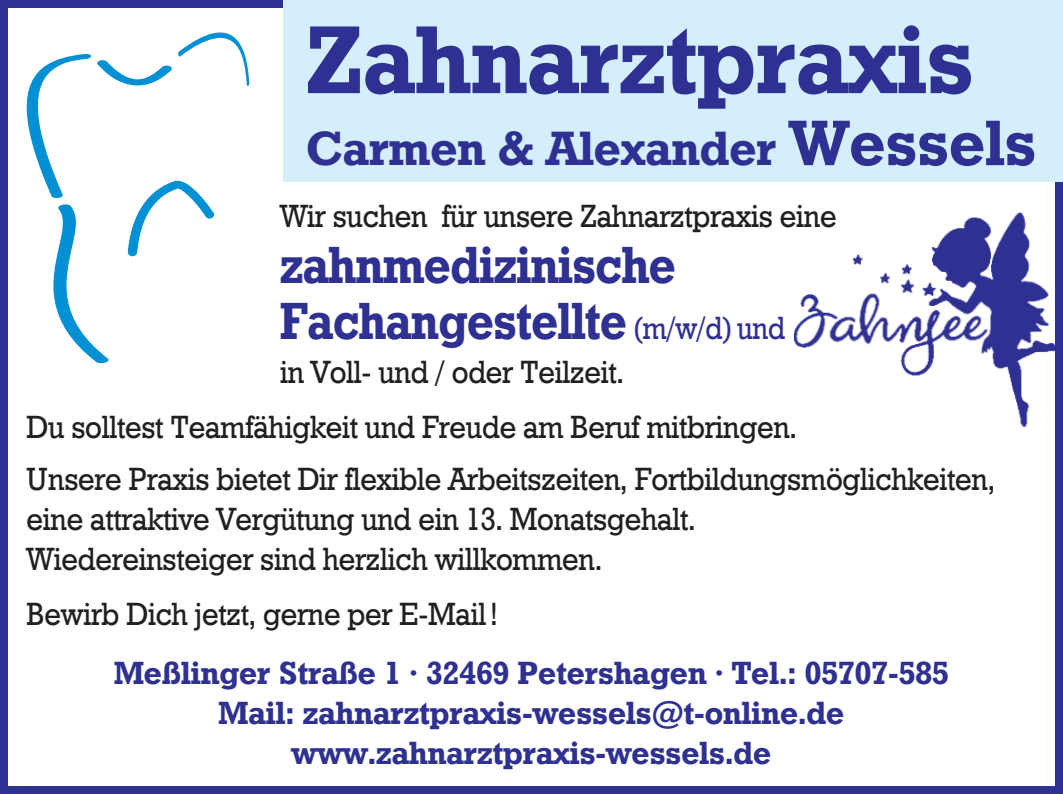
<style>
.page{position:relative;width:1063px;height:794px;background:#fff}
.page>*{position:absolute;margin:0;border:0;box-sizing:border-box;transform-origin:0 0}
.t1{font:96px "Geometric Slab 712 BT Bold A";color:#2e3092}
.t2{font:52px/56px "Geometric Slab 712 BT Bold A";letter-spacing:-.01em;color:#2e3092;scale:.92 1}
.t3{font:48px "Geometric Slab 712 BT Bold A";color:#2e3092}
.t4{font:32px/40px "Geometric Slab 712 BT Medium A";letter-spacing:-.01em;color:#231f20;scale:.95 1}
.t5{font:32px/40px "Geometric Slab 712 BT Bold A";color:#2e3092;text-align:center}
.s1{font-size:64px}
.s2{font-family:"Geometric Slab 712 BT Medium A";font-size:32px}
</style>
<div class="page">
<svg style="left:27px;top:54px;width:82px;height:309px"></svg>
<svg style="left:96px;top:32px;width:153px;height:224px"></svg>
<div style="left:0;top:0;width:1062px;height:794px;border:8px solid #2e3092"></div>
<div style="left:283px;top:0;width:779px;height:181px;background:#d4effb"></div>
<img style="left:794px;top:212px;width:262px;height:216px">
<h1 class="t1" style="left:306px;top:1px;width:669px">Zahnarztpraxis</h1>
<h3 class="t3" style="left:306px;top:119px;width:731px">Carmen &amp; Alexander <span class="s1">Wessels</span></h3>
<p class="t4" style="left:280px;top:195px;width:587px">Wir suchen für unsere Zahnarztpraxis eine</p>
<h2 class="t2" style="left:280px;top:236px;width:550px">zahnmedizinische<br>Fachangestellte <span class="s2">(m/w/d) und</span></h2>
<p class="t4" style="left:27px;top:344px;width:812px;line-height:55.2px;text-indent:253px">in Voll- und / oder Teilzeit.<br>Du solltest Teamfähigkeit und Freude am Beruf mitbringen.</p>
<p class="t4" style="left:27px;top:458px;width:1020px">Unsere Praxis bietet Dir flexible Arbeitszeiten, Fortbildungsmöglichkeiten, eine attraktive Vergütung und ein 13. Monatsgehalt.<br>Wiedereinsteiger sind herzlich willkommen.</p>
<p class="t4" style="left:27px;top:593px;width:498px">Bewirb Dich jetzt, gerne per E-Mail!</p>
<p class="t5" style="left:114px;top:652px;width:836px">Meßlinger Straße 1 · 32469 Petershagen · Tel.: 05707-585<br>Mail: zahnarztpraxis-wessels@t-online.de www.zahnarztpraxis-wessels.de</p>
</div>
